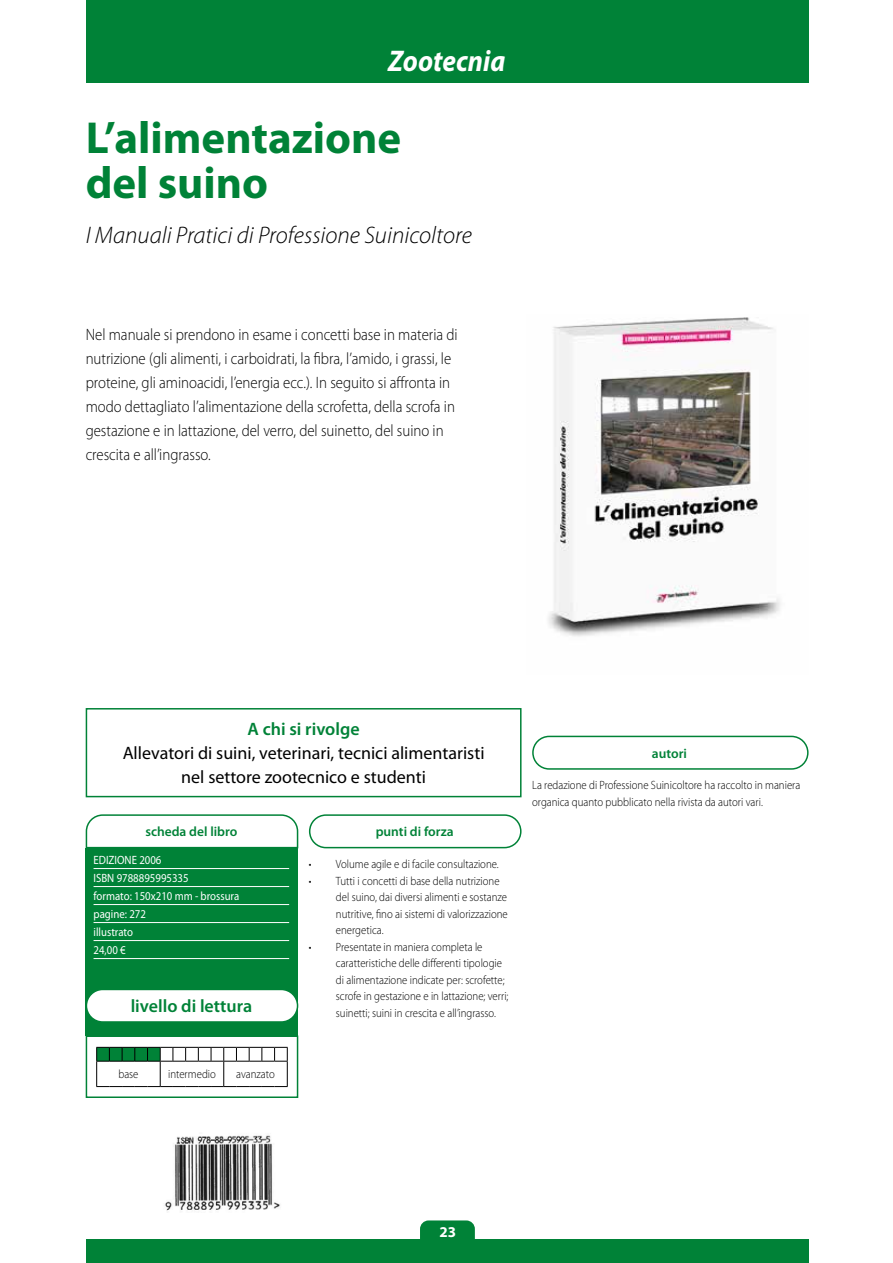
<style>
.page{position:relative;width:893px;height:1263px;background:#fff}
.page>*{position:absolute;margin:0;border:0;box-sizing:border-box;transform-origin:0 0}
.t1{font:700 45px/45px "Myriad Pro";color:#008237}
.t2{font:italic 700 30px "Myriad Pro";color:#fff;scale:.9 1}
.t3{font:italic 300 24px "Myriad Pro";color:#000}
.t4{font:18px/24px "Myriad Pro";color:#000;text-align:center}
.t5{font:600 18px "Myriad Pro";color:#008237}
.t6{font:300 16.5px/24px "Myriad Pro";color:#000;scale:.9 1}
.t7{font:700 15px "Myriad Pro";color:#fff}
.t8{font:600 13.5px "Myriad Pro";color:#008237}
.t9{font:300 12px/16.5px "Myriad Pro";color:#000;scale:.9 1}
.t10{font:12px/18px "Myriad Pro";color:#fff;scale:.9 1}
</style>
<div class="page">
<div style="left:86px;top:0;width:723px;height:83px;background:#008237"></div>
<div style="left:86px;top:1239px;width:723px;height:24px;background:#008237"></div>
<div style="left:420px;top:1220px;width:55px;height:43px;background:#008237;border-radius:9px"></div>
<div style="left:86px;top:1035px;width:212px;height:63px;border:2px solid #008237"></div>
<div style="left:309px;top:814px;width:213px;height:34px;border:2px solid #008237;border-radius:16px"></div>
<div style="left:532px;top:736px;width:277px;height:34px;border:2px solid #008237;border-radius:16px"></div>
<svg style="left:85px;top:814px;width:214px;height:35px"></svg>
<svg style="left:96px;top:1047px;width:192px;height:40px"></svg>
<div style="left:86px;top:708px;width:436px;height:89px;border:2px solid #008237"></div>
<img style="left:165px;top:1135px;width:115px;height:76px">
<img style="left:548px;top:317px;width:233px;height:320px">
<div style="left:85px;top:848px;width:213px;height:187px;background:#008237"></div>
<hr style="left:94px;top:868px;width:195px;height:1px;background:#fff">
<hr style="left:94px;top:886px;width:195px;height:1px;background:#fff">
<hr style="left:94px;top:904px;width:195px;height:1px;background:#fff">
<hr style="left:94px;top:922px;width:195px;height:1px;background:#fff">
<hr style="left:94px;top:940px;width:195px;height:1px;background:#fff">
<hr style="left:94px;top:958px;width:195px;height:1px;background:#fff">
<div style="left:86px;top:989px;width:212px;height:33px;background:#fff;border-radius:16px"></div>
<div style="left:86px;top:989px;width:212px;height:34px;border:2px solid #008237;border-radius:16px"></div>
<h2 class="t2" style="left:388px;top:41px;width:131px">Zootecnia</h2>
<h1 class="t1" style="left:86px;top:116px;width:317px">L’alimentazione del suino</h1>
<h3 class="t3" style="left:86px;top:223px;width:388px">I Manuali Pratici di Professione Suinicoltore</h3>
<p class="t6" style="left:86px;top:322px;width:415px">Nel manuale si prendono in esame i concetti base in materia di nutrizione (gli alimenti, i carboidrati, la fibra, l’amido, i grassi, le proteine, gli aminoacidi, l’energia ecc.). In seguito si affronta in modo dettagliato l’alimentazione della scrofetta, della scrofa in gestazione e in lattazione, del verro, del suinetto, del suino in crescita e all’ingrasso.</p>
<h3 class="t5" style="left:248px;top:719px;width:114px">A chi si rivolge</h3>
<h3 class="t4" style="left:123px;top:741px;width:363px">Allevatori di suini, veterinari, tecnici alimentaristi nel settore zootecnico e studenti</h3>
<p class="t8" style="left:145px;top:824px;width:94px">scheda del libro</p>
<p class="t8" style="left:376px;top:824px;width:79px">punti di forza</p>
<p class="t10" style="left:94px;top:851px;width:163px">EDIZIONE 2006<br>ISBN 9788895995335<br>formato: 150x210 mm - brossura pagine: 272<br>illustrato<br>24,00 €</p>
<p class="t9" style="left:309px;top:856px;width:212px">• Volume agile e di facile consultazione.</p>
<p class="t9" style="left:336px;top:872px;width:193px;text-indent:-27px">• Tutti i concetti di base della nutrizione del suino, dai diversi alimenti e sostanze nutritive, fino ai sistemi di valorizzazione energetica.</p>
<p class="t9" style="left:336px;top:938px;width:193px;text-indent:-27px">• Presentate in maniera completa le caratteristiche delle differenti tipologie di alimentazione indicate per: scrofette; scrofe in gestazione e in lattazione; verri; suinetti; suini in crescita e all’ingrasso.</p>
<h3 class="t5" style="left:131px;top:996px;width:123px">livello di lettura</h3>
<p class="t9" style="left:118px;top:1066px;width:24px">base</p>
<p class="t9" style="left:168px;top:1066px;width:55px">intermedio</p>
<p class="t9" style="left:236px;top:1066px;width:44px">avanzato</p>
<p class="t8" style="left:652px;top:746px;width:37px">autori</p>
<p class="t9" style="left:532px;top:777px;width:299px">La redazione di Professione Suinicoltore ha raccolto in maniera organica quanto pubblicato nella rivista da autori vari.</p>
<p class="t7" style="left:439px;top:1223px;width:18px">23</p>
</div>
